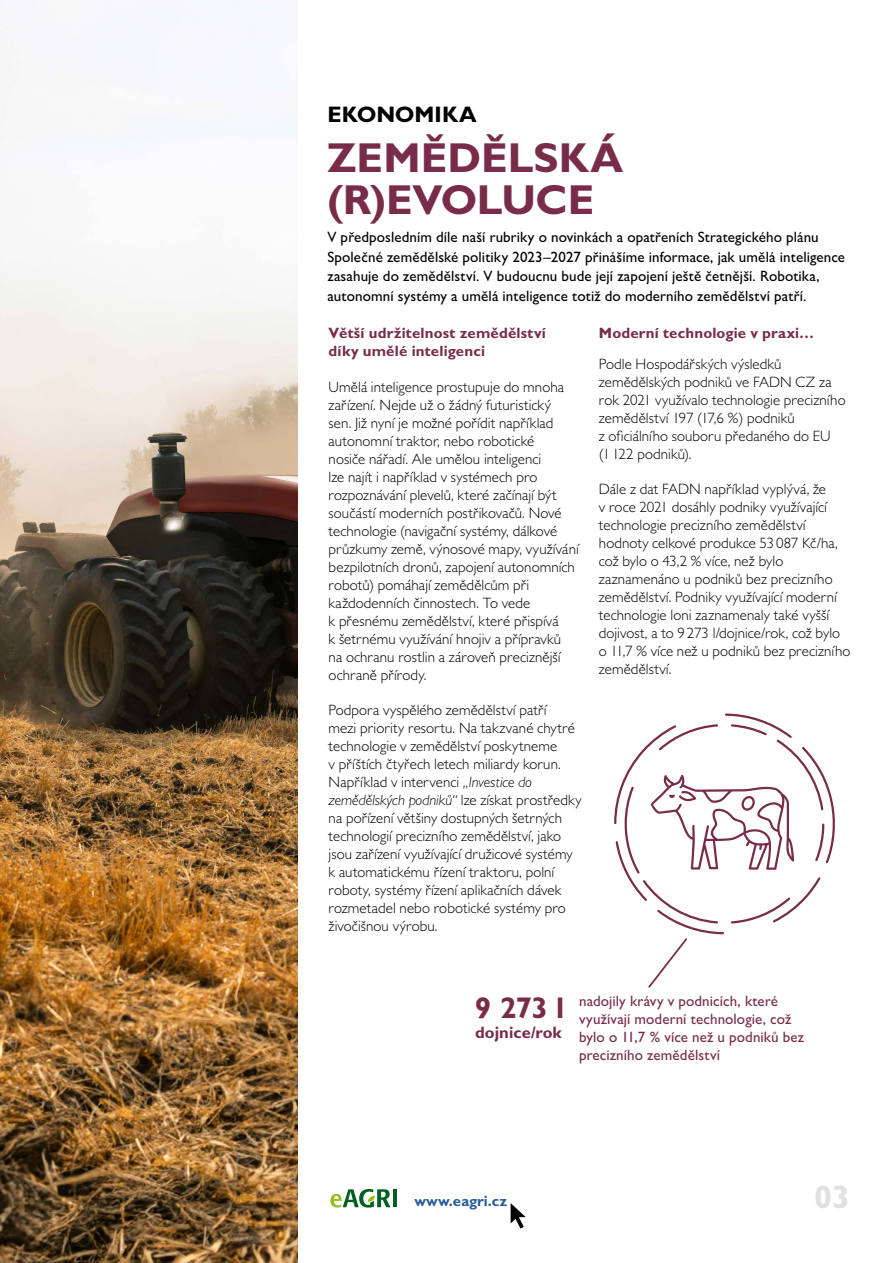
<style>
.page{position:relative;width:893px;height:1263px;background:#fff}
.page>*{position:absolute;margin:0;border:0;box-sizing:border-box;transform-origin:0 0}
.t1{font:700 42px/42px "Gill Sans MT Pro";color:#782c4a}
.t2{font:700 32.55px "Gill Sans MT Pro";color:#e0e0df}
.t3{font:700 30px "Gill Sans MT Pro";color:#782c4a}
.t4{font:700 22.5px "Gill Sans MT Pro";letter-spacing:.005em;color:#000}
.t5{font:700 16.5px "Gill Sans MT Pro";letter-spacing:.005em;color:#782c4a}
.t6{font:300 15px/18px "Gill Sans MT Pro";letter-spacing:.005em;color:#000}
.t7{font:500 15px/19.5px "Gill Sans MT Pro";letter-spacing:.01em;color:#000}
.t8{font:500 15px/18px "Gill Sans MT Pro";letter-spacing:.01em;color:#782c4a}
.t9{font:700 15px/18px "Gill Sans MT Pro";letter-spacing:.01em;color:#782c4a}
.t10{font:700 15px "Gill Sans MT Pro";color:#275b9b}
.s1{font-style:italic}
</style>
<div class="page">
<svg style="left:510px;top:1203px;width:16px;height:26px"></svg>
<hr style="left:393px;top:1189px;width:4px;height:18px;background:#005f21">
<svg style="left:330px;top:1189px;width:60px;height:18px"></svg>
<img style="left:0;top:0;width:298px;height:1263px">
<svg style="left:648px;top:938px;width:39px;height:50px"></svg>
<svg style="left:614px;top:713px;width:221px;height:222px"></svg>
<svg style="left:651px;top:775px;width:143px;height:95px"></svg>
<h3 class="t4" style="left:327px;top:100px;width:151px">EKONOMIKA</h3>
<h1 class="t1" style="left:327px;top:136px;width:297px">ZEMĚDĚLSKÁ (R)EVOLUCE</h1>
<p class="t7" style="left:327px;top:227px;width:519px">V předposledním díle naší rubriky o novinkách a opatřeních Strategického plánu Společné zemědělské politiky 2023–2027 přinášíme informace, jak umělá inteligence zasahuje do zemědělství. V budoucnu bude její zapojení ještě četnější. Robotika, autonomní systémy a umělá inteligence totiž do moderního zemědělství patří.</p>
<p class="t9" style="left:329px;top:324px;width:219px">Větší udržitelnost zemědělství díky umělé inteligenci</p>
<p class="t6" style="left:329px;top:377px;width:252px">Umělá inteligence prostupuje do mnoha zařízení. Nejde už o žádný futuristický<br>sen. Již nyní je možné pořídit například autonomní traktor, nebo robotické<br>nosiče nářadí. Ale umělou inteligenci<br>lze najít i například v systémech pro rozpoznávání plevelů, které začínají být součástí moderních postřikovačů. Nové technologie (navigační systémy, dálkové průzkumy země, výnosové mapy, využívání bezpilotních dronů, zapojení autonomních robotů) pomáhají zemědělcům při každodenních činnostech. To vede<br>k přesnému zemědělství, které přispívá<br>k šetrnému využívání hnojiv a přípravků<br>na ochranu rostlin a zároveň preciznější ochraně přírody.</p>
<p class="t6" style="left:329px;top:700px;width:254px">Podpora vyspělého zemědělství patří<br>mezi priority resortu. Na takzvané chytré technologie v zemědělství poskytneme<br>v příštích čtyřech letech miliardy korun.<br>Například v intervenci <span class="s1">„Investice do zemědělských podniků“</span> lze získat prostředky na pořízení většiny dostupných šetrných technologií precizního zemědělství, jako jsou zařízení využívající družicové systémy k automatickému řízení traktoru, polní roboty, systémy řízení aplikačních dávek rozmetadel nebo robotické systémy pro živočišnou výrobu.</p>
<p class="t9" style="left:599px;top:324px;width:217px">Moderní technologie v praxi…</p>
<p class="t6" style="left:599px;top:355px;width:248px">Podle Hospodářských výsledků zemědělských podniků ve FADN CZ za rok 2021 využívalo technologie precizního zemědělství 197 (17,6 %) podniků<br>z oficiálního souboru předaného do EU (1 122 podniků).</p>
<p class="t6" style="left:599px;top:480px;width:253px">Dále z dat FADN například vyplývá, že<br>v roce 2021 dosáhly podniky využívající technologie precizního zemědělství hodnoty celkové produkce 53 087 Kč/ha, což bylo o 43,2 % více, než bylo zaznamenáno u podniků bez precizního zemědělství. Podniky využívající moderní technologie loni zaznamenaly také vyšší dojivost, a to 9 273 l/dojnice/rok, což bylo o 11,7 % více než u podniků bez precizního zemědělství.</p>
<h3 class="t3" style="left:475px;top:989px;width:91px">9 273 l</h3>
<p class="t5" style="left:475px;top:1022px;width:88px">dojnice/rok</p>
<p class="t8" style="left:579px;top:991px;width:227px">nadojily krávy v podnicích, které využívají moderní technologie, což bylo o 11,7 % více než u podniků bez precizního zemědělství</p>
<p class="t10" style="left:415px;top:1192px;width:94px">www.eagri.cz</p>
<h2 class="t2" style="left:814px;top:1176px;width:37px">03</h2>
</div>
